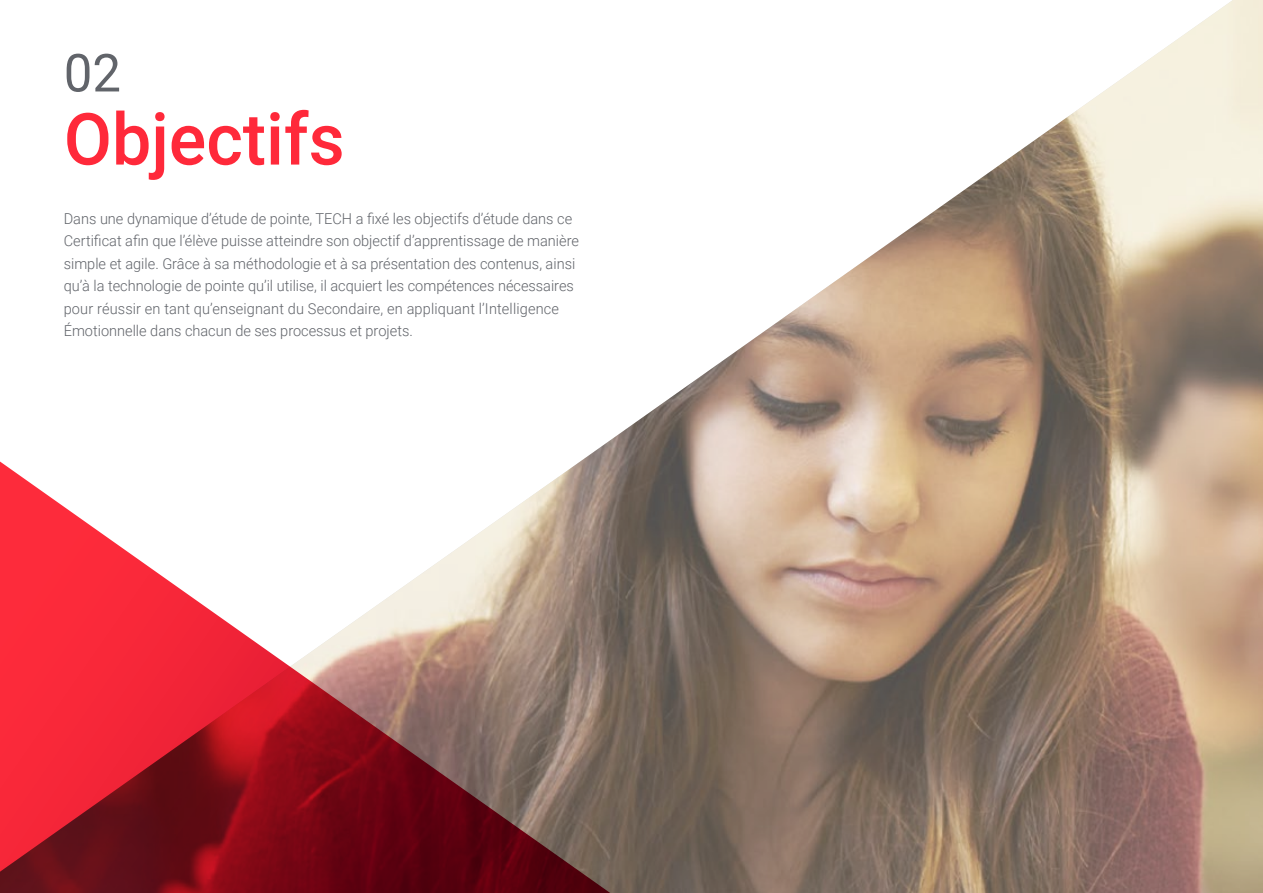
<style>
.page{position:relative;width:1263px;height:893px;background:#fff}
.page>*{position:absolute;margin:0;border:0;box-sizing:border-box;transform-origin:0 0}
.t1{font:500 72px "Roboto";color:#ff293a}
.t2{font:52.5px "Roboto";color:#61646a}
.t3{font:300 15px/22.5px "Roboto";color:#61646a}
</style>
<div class="page">
<img style="left:602px;top:0;width:661px;height:893px">
<svg style="left:0;top:446px;width:640px;height:447px"></svg>
<h2 class="t2" style="left:64px;top:36px;width:59px">02</h2>
<h1 class="t1" style="left:64px;top:89px;width:282px">Objectifs</h1>
<p class="t3" style="left:64px;top:207px;width:517px">Dans une dynamique d’étude de pointe, TECH a fixé les objectifs d’étude dans ce Certificat afin que l’élève puisse atteindre son objectif d’apprentissage de manière simple et agile. Grâce à sa méthodologie et à sa présentation des contenus, ainsi qu’à la technologie de pointe qu’il utilise, il acquiert les compétences nécessaires pour réussir en tant qu’enseignant du Secondaire, en appliquant l’Intelligence Émotionnelle dans chacun de ses processus et projets.</p>
</div>
